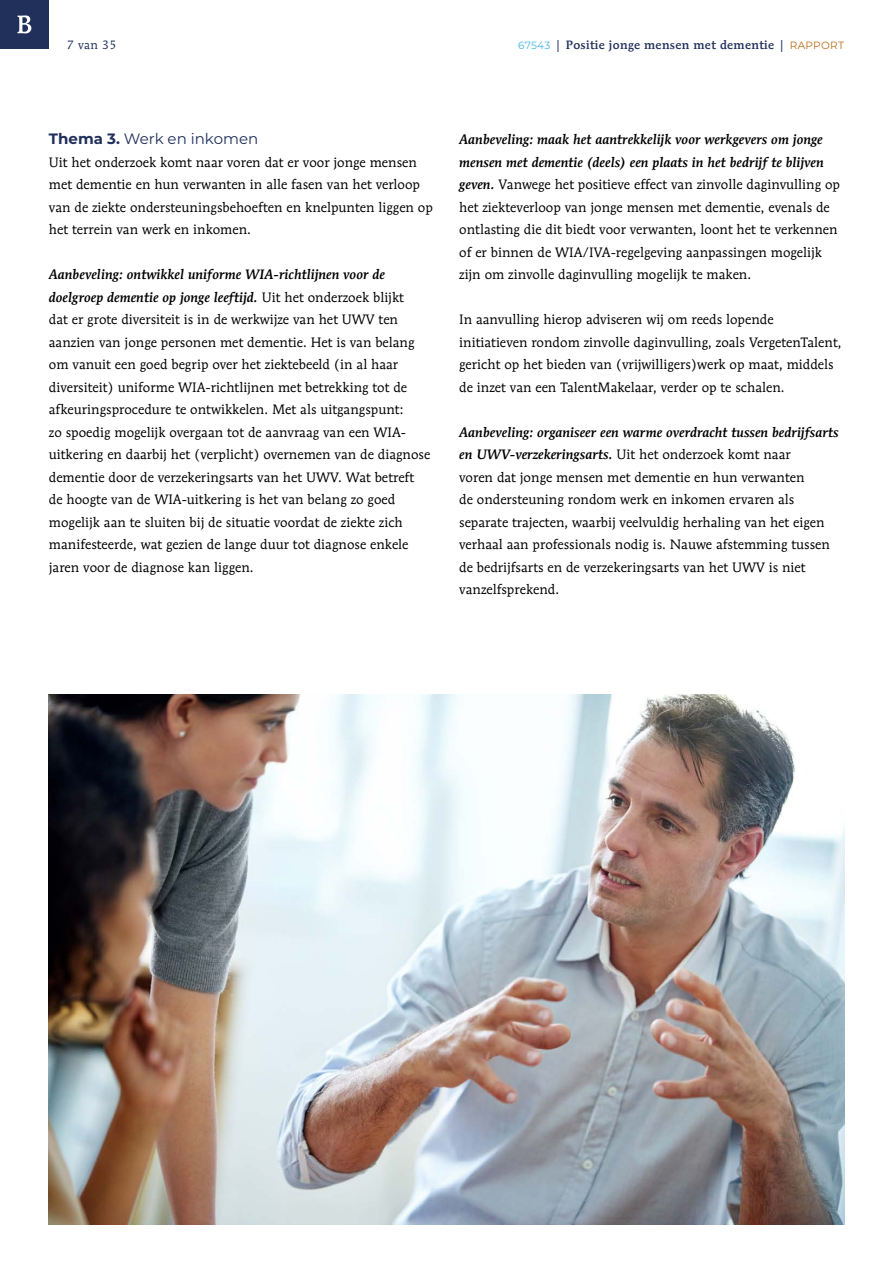
<style>
.page{position:relative;width:893px;height:1263px;background:#fff}
.page>*{position:absolute;margin:0;border:0;box-sizing:border-box;transform-origin:0 0}
.Kop_3_met{font:15px "Montserrat";color:#21305b}
.Brood_wit_na{font:13.5px/22.5px "Mendoza Roman Std";color:#000}
.t1{font:500 12px "Mendoza Roman Std";letter-spacing:.03em;color:#21305b}
.t2{font:12px "Mendoza Roman Std";color:#21305b}
.s1{font-family:"Montserrat";font-weight:400;font-size:10.5px;color:#43b6e6}
.s2{font-family:"Montserrat";font-weight:400;font-size:10.5px;color:#ba6e15}
.s3{font-weight:700}
.s4{font-weight:500;font-style:italic}
</style>
<div class="page">
<div style="left:0;top:0;width:49px;height:49px;background:#21305b"></div>
<svg style="left:17px;top:15px;width:14px;height:18px"></svg>
<img style="left:49px;top:694px;width:795px;height:531px">
<p class="t2" style="left:67px;top:37px;width:51px">7 van 35</p>
<p class="t1" style="left:518px;top:37px;width:327px"><span class="s1">67543</span> | Positie jonge mensen met dementie | <span class="s2">RAPPORT</span></p>
<h3 class="Kop_3_met" style="left:49px;top:128px;width:211px"><span class="s3">Thema 3.</span> Werk en inkomen</h3>
<p class="Brood_wit_na" style="left:49px;top:150px;width:386px">Uit het onderzoek komt naar voren dat er voor jonge mensen met dementie en hun verwanten in alle fasen van het verloop van de ziekte ondersteuningsbehoeften en knelpunten liggen op het terrein van werk en inkomen.</p>
<p class="Brood_wit_na" style="left:49px;top:263px;width:383px"><span class="s4">Aanbeveling: ontwikkel uniforme WIA-richtlijnen voor de doelgroep dementie op jonge leeftijd.</span> Uit het onderzoek blijkt<br>dat er grote diversiteit is in de werkwijze van het UWV ten aanzien van jonge personen met dementie. Het is van belang om vanuit een goed begrip over het ziektebeeld (in al haar diversiteit) uniforme WIA-richtlijnen met betrekking tot de afkeuringsprocedure te ontwikkelen. Met als uitgangspunt:<br>zo spoedig mogelijk overgaan tot de aanvraag van een WIA&shy;uitkering en daarbij het (verplicht) overnemen van de diagnose dementie door de verzekeringsarts van het UWV. Wat betreft de hoogte van de WIA-uitkering is het van belang zo goed mogelijk aan te sluiten bij de situatie voordat de ziekte zich manifesteerde, wat gezien de lange duur tot diagnose enkele jaren voor de diagnose kan liggen.</p>
<p class="Brood_wit_na" style="left:459px;top:128px;width:382px"><span class="s4">Aanbeveling: maak het aantrekkelijk voor werkgevers om jonge mensen met dementie (deels) een plaats in het bedrijf te blijven geven.</span> Vanwege het positieve effect van zinvolle daginvulling op het ziekteverloop van jonge mensen met dementie, evenals de ontlasting die dit biedt voor verwanten, loont het te verkennen of er binnen de WIA/IVA-regelgeving aanpassingen mogelijk zijn om zinvolle daginvulling mogelijk te maken.</p>
<p class="Brood_wit_na" style="left:459px;top:308px;width:384px">In aanvulling hierop adviseren wij om reeds lopende initiatieven rondom zinvolle daginvulling, zoals VergetenTalent, gericht op het bieden van (vrijwilligers)werk op maat, middels de inzet van een TalentMakelaar, verder op te schalen.</p>
<p class="Brood_wit_na" style="left:459px;top:420px;width:381px"><span class="s4">Aanbeveling: organiseer een warme overdracht tussen bedrijfsarts en UWV-verzekeringsarts.</span> Uit het onderzoek komt naar<br>voren dat jonge mensen met dementie en hun verwanten<br>de ondersteuning rondom werk en inkomen ervaren als separate trajecten, waarbij veelvuldig herhaling van het eigen verhaal aan professionals nodig is. Nauwe afstemming tussen de bedrijfsarts en de verzekeringsarts van het UWV is niet vanzelfsprekend.</p>
</div>
